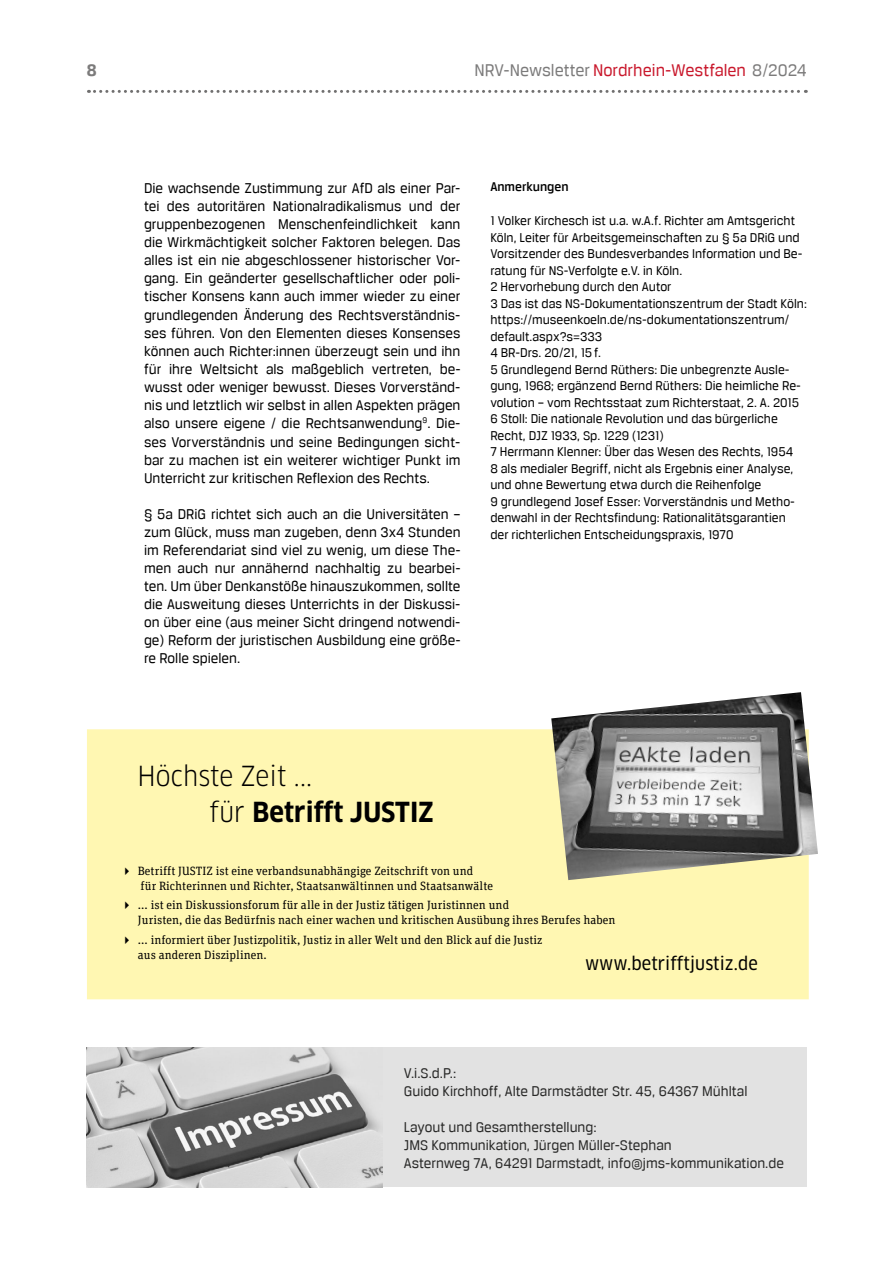
<style>
.page{position:relative;width:893px;height:1263px;background:#fff}
.page>*{position:absolute;margin:0;border:0;box-sizing:border-box;transform-origin:0 0}
.t1{font:condensed 27px/36px "Clan OT";letter-spacing:.005em;color:#000}
.t2{font:18px "Breuer Text";color:#7c7b7b}
.t3{font:18px "Clan OT Narrow News";letter-spacing:.005em;color:#000}
.t4{font:700 18px "Breuer Text";color:#7c7b7b}
.t5{font:15px/18.1px "Breuer Text";color:#000;text-align:justify}
.t6{font:15px/18px "Breuer Text";color:#282827}
.t7{font:13.5px/16.5px "Breuer Text";color:#000}
.t8{font:500 13.5px "Breuer Text";color:#000}
.t9{font:12px/15px "FF Unit Slab Pro";letter-spacing:.005em;color:#000}
.s1{color:#c9182c}
.s2{font-weight:700}
</style>
<div class="page">
<svg style="left:88px;top:90px;width:718px;height:3px"></svg>
<div style="left:353px;top:1047px;width:454px;height:140px;background:#e2e2e2"></div>
<img style="left:87px;top:1047px;width:296px;height:140px">
<div style="left:87px;top:729px;width:722px;height:270px;background:#fff7b2;border:2px solid #fff7b2"></div>
<img style="left:551px;top:692px;width:267px;height:188px">
<p class="t4" style="left:87px;top:61px;width:11px">8</p>
<p class="t2" style="left:474px;top:61px;width:334px">NRV-Newsletter <span class="s1">Nordrhein-Westfalen</span> 8/2024</p>
<p class="t5" style="left:144px;top:178px;width:318px">Die wachsende Zustimmung zur AfD als einer Par&shy;tei des autoritären Nationalradikalismus und der gruppenbezogenen Menschenfeindlichkeit kann die Wirkmächtigkeit solcher Faktoren belegen. Das alles ist ein nie abgeschlossener historischer Vor&shy;gang. Ein geänderter gesellschaftlicher oder poli&shy;tischer Konsens kann auch immer wieder zu einer grundlegenden Änderung des Rechtsverständnis&shy;ses führen. Von den Elementen dieses Konsenses können auch Richter:innen überzeugt sein und ihn für ihre Weltsicht als maßgeblich vertreten, be&shy;wusst oder weniger bewusst. Dieses Vorverständ&shy;nis und letztlich wir selbst in allen Aspekten prägen also unsere eigene / die Rechtsanwendung<sup>9</sup>. Die&shy;ses Vorverständnis und seine Bedingungen sicht&shy;bar zu machen ist ein weiterer wichtiger Punkt im Unterricht zur kritischen Reflexion des Rechts.</p>
<p class="t5" style="left:144px;top:505px;width:318px">§ 5a DRiG richtet sich auch an die Universitäten – zum Glück, muss man zugeben, denn 3x4 Stunden im Referendariat sind viel zu wenig, um diese The&shy;men auch nur annähernd nachhaltig zu bearbei&shy;ten. Um über Denkanstöße hinauszukommen, sollte die Ausweitung dieses Unterrichts in der Diskussi&shy;on über eine (aus meiner Sicht dringend notwendi&shy;ge) Reform der juristischen Ausbildung eine größe&shy;re Rolle spielen.</p>
<p class="t8" style="left:490px;top:179px;width:80px">Anmerkungen</p>
<p class="t7" style="left:490px;top:213px;width:318px">1 Volker Kirchesch ist u.a. w.A.f. Richter am Amtsgericht Köln, Leiter für Arbeitsgemeinschaften zu § 5a DRiG und Vorsitzender des Bundesverbandes Information und Be&shy;ratung für NS-Verfolgte e.V. in Köln.<br>2 Hervorhebung durch den Autor<br>3 Das ist das NS-Dokumentationszentrum der Stadt Köln: https://museenkoeln.de/ns-dokumentationszentrum/ default.aspx?s=333<br>4 BR-Drs. 20/21, 15f.<br>5 Grundlegend Bernd Rüthers: Die unbegrenzte Ausle&shy;gung, 1968; ergänzend Bernd Rüthers: Die heimliche Re&shy;volution – vom Rechtsstaat zum Richterstaat, 2. A. 2015<br>6 Stoll: Die nationale Revolution und das bürgerliche Recht, DJZ 1933, Sp. 1229 (1231)<br>7 Herrmann Klenner: Über das Wesen des Rechts, 1954<br>8 als medialer Begriff, nicht als Ergebnis einer Analyse, und ohne Bewertung etwa durch die Reihenfolge<br>9 grundlegend Josef Esser: Vorverständnis und Metho&shy;denwahl in der Rechtsfindung: Rationalitätsgarantien der richterlichen Entscheidungspraxis, 1970</p>
<h1 class="t1" style="left:210px;top:758px;width:226px;text-indent:-72px">Höchste Zeit ...<br>für <span class="s2">Betrifft JUSTIZ</span></h1>
<p class="t9" style="left:138px;top:863px;width:357px">Betrifft JUSTIZ ist eine verbandsunabhängige Zeitschrift von und<br>für Richterinnen und Richter, Staatsanwältinnen und Staatsanwälte</p>
<p class="t9" style="left:138px;top:897px;width:479px">... ist ein Diskussionsforum für alle in der Justiz tätigen Juristinnen und<br>Juristen, die das Bedürfnis nach einer wachen und kritischen Ausübung ihres Berufes haben</p>
<p class="t9" style="left:138px;top:931px;width:406px">... informiert über Justizpolitik, Justiz in aller Welt und den Blick auf die Justiz aus anderen Disziplinen.</p>
<p class="t3" style="left:585px;top:952px;width:174px">www.betrifftjustiz.de</p>
<p class="t6" style="left:404px;top:1064px;width:345px">V.i.S.d.P.:<br>Guido Kirchhoff, Alte Darmstädter Str. 45, 64367 Mühltal</p>
<p class="t6" style="left:404px;top:1118px;width:382px">Layout und Gesamtherstellung:<br>JMS Kommunikation, Jürgen Müller-Stephan<br>Asternweg 7A, 64291 Darmstadt, info@jms-kommunikation.de</p>
</div>
